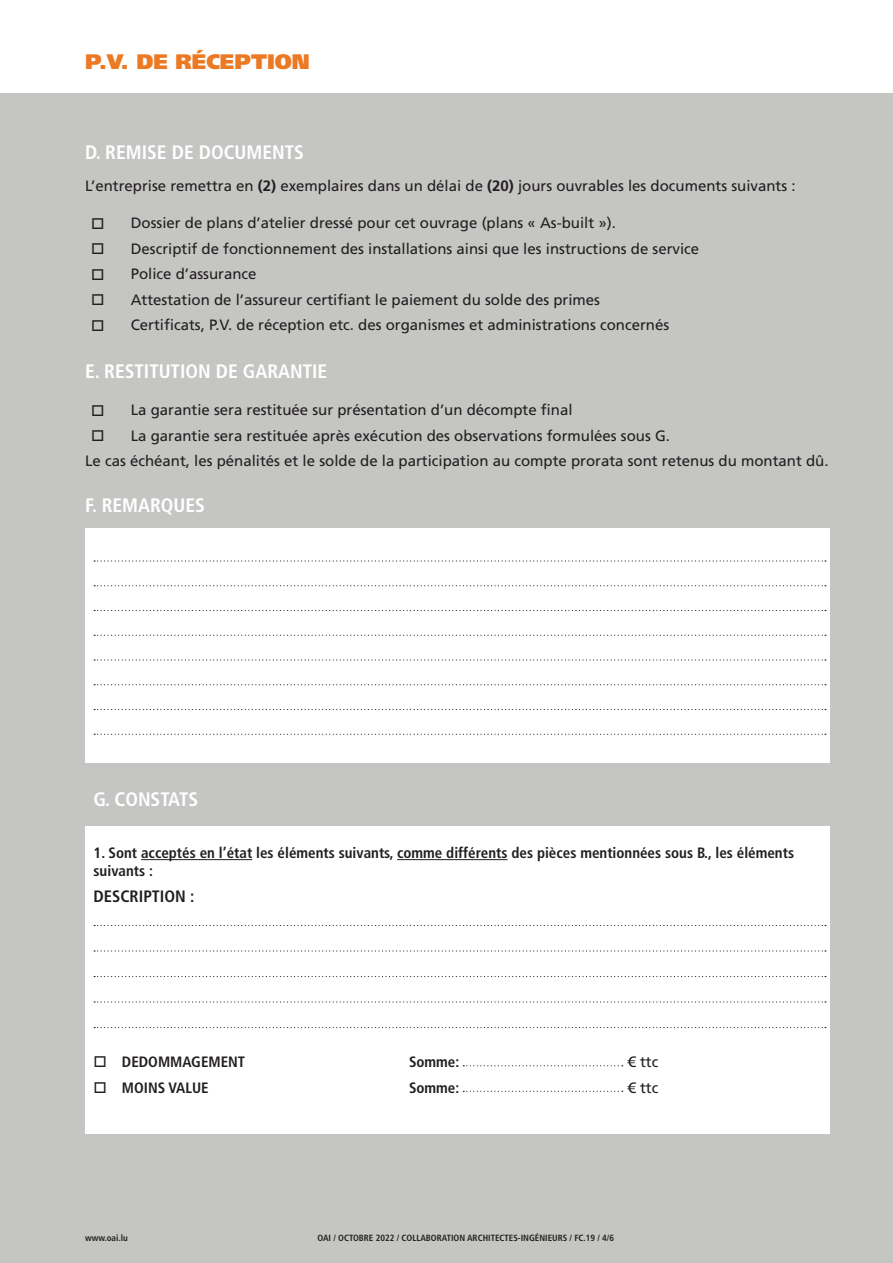
<style>
.page{position:relative;width:893px;height:1263px;background:#fff}
.page>*{position:absolute;margin:0;border:0;box-sizing:border-box;transform-origin:0 0}
.t1{font:900 21px "Frutiger LT Std";color:#ec7923}
.t2{font:700 condensed 19.5px "Frutiger LT Std";color:#fff}
.t3{font:700 condensed 16.5px "Frutiger LT Std";color:#231f20}
.t4{font:15px/24.5px "Frutiger LT Std";color:#231f20}
.t5{font:700 condensed 15px/18px "Frutiger LT Std";color:#231f20}
.t6{font:700 condensed 9px "Frutiger LT Std";color:#231f20}
.s1{font-weight:700}
</style>
<div class="page">
<div style="left:0;top:93px;width:893px;height:1170px;background:#c5c5c3"></div>
<div style="left:85px;top:528px;width:744px;height:235px;background:#fff"></div>
<div style="left:85px;top:826px;width:744px;height:307px;background:#fff"></div>
<hr style="left:141px;top:859px;width:111px;height:1px;background:#231f20">
<hr style="left:397px;top:859px;width:111px;height:1px;background:#231f20">
<svg style="left:94px;top:560px;width:732px;height:1px"></svg>
<svg style="left:94px;top:585px;width:732px;height:1px"></svg>
<svg style="left:94px;top:610px;width:732px;height:1px"></svg>
<svg style="left:94px;top:635px;width:732px;height:1px"></svg>
<svg style="left:94px;top:659px;width:732px;height:1px"></svg>
<svg style="left:94px;top:684px;width:732px;height:1px"></svg>
<svg style="left:94px;top:709px;width:732px;height:1px"></svg>
<svg style="left:94px;top:734px;width:732px;height:1px"></svg>
<svg style="left:94px;top:925px;width:732px;height:1px"></svg>
<svg style="left:94px;top:950px;width:732px;height:1px"></svg>
<svg style="left:94px;top:976px;width:732px;height:1px"></svg>
<svg style="left:94px;top:1001px;width:732px;height:1px"></svg>
<svg style="left:94px;top:1027px;width:732px;height:1px"></svg>
<svg style="left:463px;top:1065px;width:160px;height:1px"></svg>
<svg style="left:463px;top:1091px;width:160px;height:1px"></svg>
<h1 class="t1" style="left:85px;top:49px;width:226px">P.V. DE RÉCEPTION</h1>
<h2 class="t2" style="left:85px;top:141px;width:220px">D. REMISE DE DOCUMENTS</h2>
<p class="t4" style="left:85px;top:174px;width:712px">L’entreprise remettra en <span class="s1">(2)</span> exemplaires dans un délai de <span class="s1">(20)</span> jours ouvrables les documents suivants :</p>
<p class="t4" style="left:91px;top:211px;width:526px">□ Dossier de plans d’atelier dressé pour cet ouvrage (plans « As-built »).</p>
<p class="t4" style="left:91px;top:236px;width:610px">□ Descriptif de fonctionnement des installations ainsi que les instructions de service</p>
<p class="t4" style="left:91px;top:262px;width:167px">□ Police d’assurance</p>
<p class="t4" style="left:91px;top:287px;width:510px">□ Attestation de l’assureur certifiant le paiement du solde des primes</p>
<p class="t4" style="left:91px;top:313px;width:580px">□ Certificats, P.V. de réception etc. des organismes et administrations concernés</p>
<h2 class="t2" style="left:85px;top:360px;width:244px">E. RESTITUTION DE GARANTIE</h2>
<p class="t4" style="left:91px;top:398px;width:483px">□ La garantie sera restituée sur présentation d’un décompte final</p>
<p class="t4" style="left:85px;top:424px;width:745px;text-indent:6px">□ La garantie sera restituée après exécution des observations formulées sous G.<br>Le cas échéant, les pénalités et le solde de la participation au compte prorata sont retenus du montant dû.</p>
<h2 class="t2" style="left:85px;top:494px;width:121px">F. REMARQUES</h2>
<h2 class="t2" style="left:94px;top:788px;width:106px">G. CONSTATS</h2>
<p class="t5" style="left:94px;top:844px;width:702px">1. Sont acceptés en l’état les éléments suivants, comme différents des pièces mentionnées sous B., les éléments suivants :</p>
<p class="t3" style="left:94px;top:886px;width:102px">DESCRIPTION :</p>
<p class="t5" style="left:94px;top:1053px;width:153px">□ DEDOMMAGEMENT</p>
<p class="t5" style="left:409px;top:1053px;width:52px">Somme:</p>
<p class="t4" style="left:627px;top:1050px;width:32px">€ ttc</p>
<p class="t5" style="left:94px;top:1079px;width:117px">□ MOINS VALUE</p>
<p class="t5" style="left:409px;top:1079px;width:52px">Somme:</p>
<p class="t4" style="left:627px;top:1075px;width:32px">€ ttc</p>
<p class="t6" style="left:85px;top:1233px;width:44px">www.oai.lu</p>
<p class="t6" style="left:317px;top:1233px;width:298px">OAI / OCTOBRE 2022 / COLLABORATION ARCHITECTES-INGÉNIEURS / FC.19 / 4/6</p>
</div>
